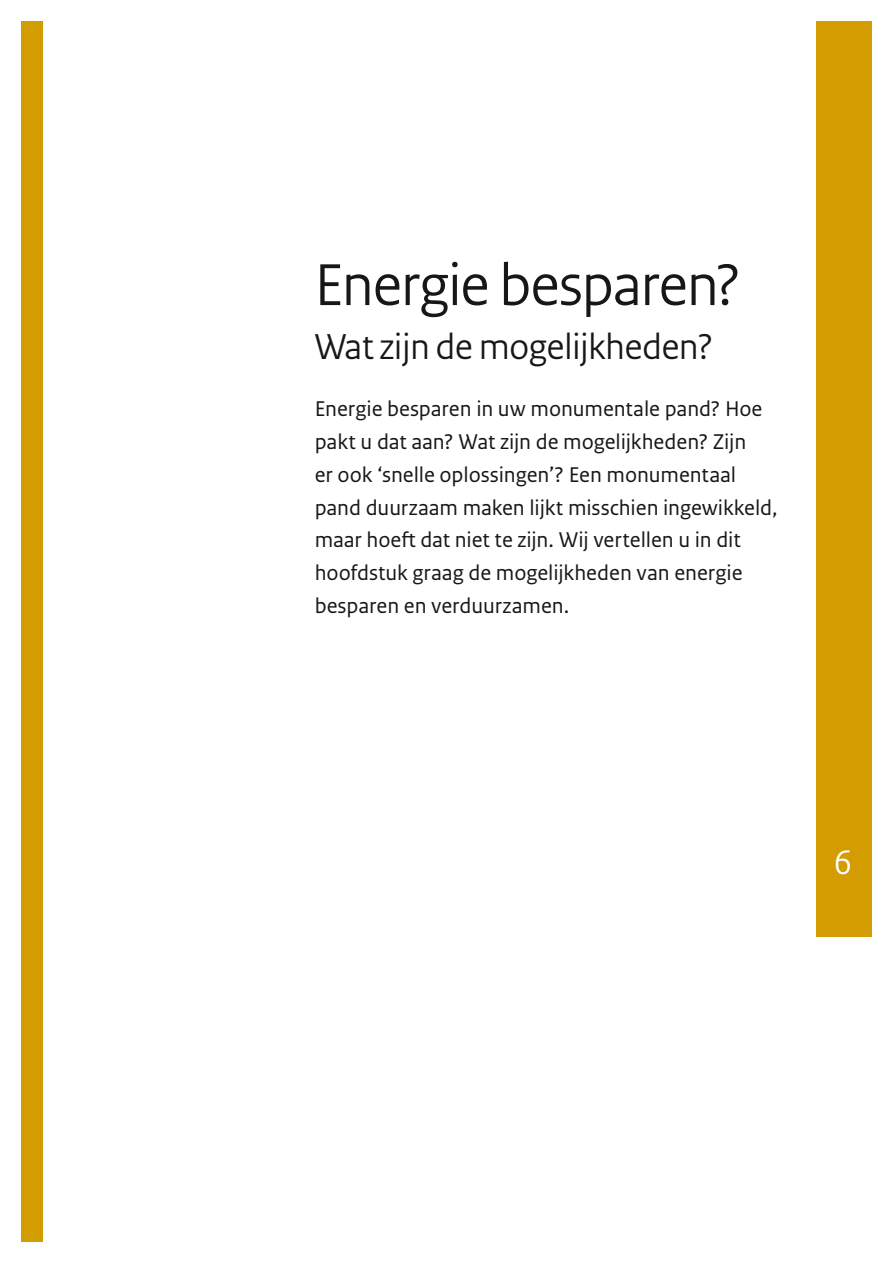
<style>
.page{position:relative;width:893px;height:1263px;background:#fff}
.page>*{position:absolute;margin:0;border:0;box-sizing:border-box;transform-origin:0 0}
.t1{font:62.1px "Rijksoverheid Sans Heading";letter-spacing:-.01em;color:#181716}
.t2{font:37.95px "Rijksoverheid Sans Heading";color:#181716}
.t3{font:36px "Rijksoverheid Sans Heading";color:#fff}
.t4{font:22.35px/32.8px "Rijksoverheid Sans Text";letter-spacing:-.005em;color:#181716}
</style>
<div class="page">
<div style="left:816px;top:21px;width:56px;height:915px;background:#d39c00"></div>
<div style="left:21px;top:21px;width:22px;height:1221px;background:#d39c00"></div>
<h1 class="t1" style="left:315px;top:249px;width:427px">Energie besparen?</h1>
<h2 class="t2" style="left:315px;top:324px;width:399px">Wat zijn de mogelijkheden?</h2>
<p class="t4" style="left:315px;top:393px;width:464px">Energie besparen in uw monumentale pand? Hoe pakt u dat aan? Wat zijn de mogelijkheden? Zijn<br>er ook ‘snelle oplossingen’? Een monumentaal pand duurzaam maken lijkt misschien ingewikkeld, maar hoeft dat niet te zijn. Wij vertellen u in dit hoofdstuk graag de mogelijkheden van energie besparen en verduurzamen.</p>
<h3 class="t3" style="left:834px;top:841px;width:20px">6</h3>
</div>
